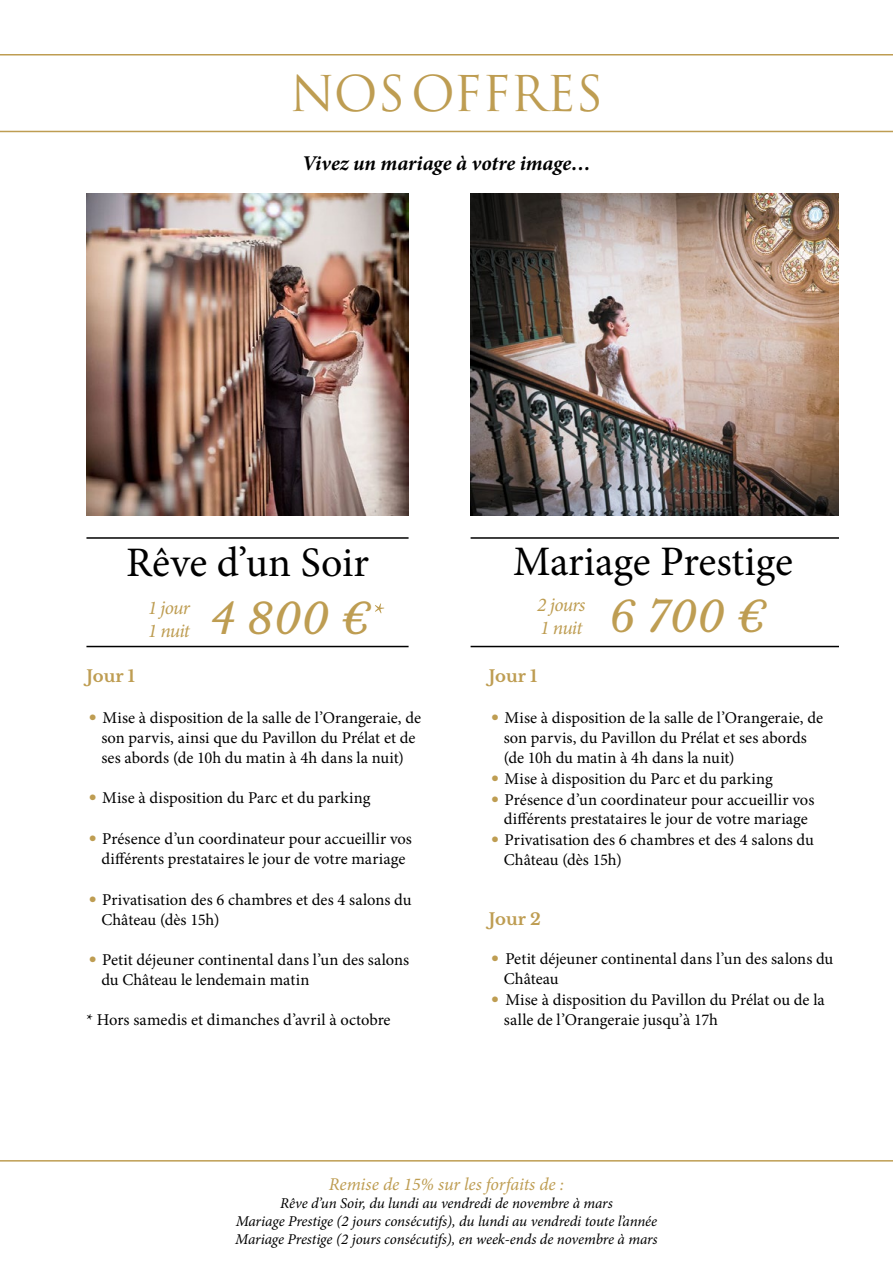
<style>
.page{position:relative;width:893px;height:1263px;background:#fff}
.page>*{position:absolute;margin:0;border:0;box-sizing:border-box;transform-origin:0 0}
.t1{font:48px "Trajan Pro";color:#be9d52}
.t2{font:42px "Minion Pro";letter-spacing:-.005em;color:#000}
.t3{font:italic 42px "Libre Baskerville";color:#be9d52}
.t4{font:italic 700 21px "Minion Pro";letter-spacing:-.005em;color:#000}
.t5{font:italic 19.5px/23.4px "Minion Pro";letter-spacing:-.045em;color:#be9d52}
.t6{font:italic 18px "Minion Pro";letter-spacing:-.005em;color:#be9d52}
.t7{font:16.5px/19.8px "Minion Pro";color:#000}
.t8{font:700 16.5px "Libre Baskerville";color:#be9d52}
.t9{font:italic 15px/18px "Minion Pro";letter-spacing:-.01em;color:#000;text-align:center}
.s1{font-family:"Snell Roundhand";color:#be9d52}
</style>
<div class="page">
<hr style="left:0;top:54px;width:893px;height:2px;background:#be9d52">
<hr style="left:0;top:131px;width:893px;height:1px;background:#be9d52">
<img style="left:471px;top:194px;width:368px;height:322px">
<hr style="left:471px;top:537px;width:368px;height:2px;background:#000">
<hr style="left:471px;top:646px;width:368px;height:1px;background:#000">
<img style="left:86px;top:194px;width:323px;height:322px">
<hr style="left:86px;top:537px;width:323px;height:2px;background:#000">
<hr style="left:86px;top:646px;width:323px;height:1px;background:#000">
<hr style="left:0;top:1160px;width:893px;height:1px;background:#be9d52">
<svg style="left:375px;top:603px;width:9px;height:10px"></svg>
<h1 class="t1" style="left:290px;top:63px;width:315px">NOS OFFRES</h1>
<p class="t4" style="left:302px;top:148px;width:290px">Vivez un mariage à votre image…</p>
<h2 class="t2" style="left:126px;top:534px;width:244px">Rêve d’un Soir</h2>
<h2 class="t3" style="left:212px;top:593px;width:161px">4 800 €</h2>
<p class="t8" style="left:86px;top:666px;width:50px">Jour 1</p>
<p class="t7" style="left:86px;top:708px;width:336px;text-align:center"><span class="s1">•</span> Mise à disposition de la salle de l’Orangeraie, de son parvis, ainsi que du Pavillon du Prélat et de ses abords (de 10h du matin à 4h dans la nuit)</p>
<p class="t7" style="left:86px;top:788px;width:286px"><span class="s1">•</span> Mise à disposition du Parc et du parking</p>
<p class="t7" style="left:86px;top:829px;width:327px;text-align:center"><span class="s1">•</span> Présence d’un coordinateur pour accueillir vos différents prestataires le jour de votre mariage</p>
<p class="t7" style="left:101px;top:890px;width:311px;text-indent:-15px"><span class="s1">•</span> Privatisation des 6 chambres et des 4 salons du<br>Château (dès 15h)</p>
<p class="t7" style="left:101px;top:950px;width:309px;text-indent:-15px"><span class="s1">•</span> Petit déjeuner continental dans l’un des salons du Château le lendemain matin</p>
<p class="t7" style="left:86px;top:1010px;width:306px">* Hors samedis et dimanches d’avril à octobre</p>
<p class="t5" style="left:148px;top:595px;width:44px">1 jour<br>1 nuit</p>
<h2 class="t2" style="left:513px;top:533px;width:281px">Mariage Prestige</h2>
<h2 class="t3" style="left:610px;top:591px;width:158px">6 700 €</h2>
<p class="t8" style="left:489px;top:666px;width:50px">Jour 1</p>
<p class="t7" style="left:504px;top:708px;width:321px;text-indent:-15px"><span class="s1">•</span> Mise à disposition de la salle de l’Orangeraie, de son parvis, du Pavillon du Prélat et ses abords (de 10h du matin à 4h dans la nuit)</p>
<p class="t7" style="left:489px;top:768px;width:286px"><span class="s1">•</span> Mise à disposition du Parc et du parking</p>
<p class="t7" style="left:489px;top:789px;width:327px;text-align:center"><span class="s1">•</span> Présence d’un coordinateur pour accueillir vos différents prestataires le jour de votre mariage</p>
<p class="t7" style="left:504px;top:830px;width:311px;text-indent:-15px"><span class="s1">•</span> Privatisation des 6 chambres et des 4 salons du<br>Château (dès 15h)</p>
<p class="t5" style="left:537px;top:593px;width:50px">2 jours<br>1 nuit</p>
<p class="t8" style="left:489px;top:908px;width:54px">Jour 2</p>
<p class="t7" style="left:504px;top:949px;width:331px;text-indent:-15px"><span class="s1">•</span> Petit déjeuner continental dans l’un des salons du<br>Château</p>
<p class="t7" style="left:504px;top:990px;width:322px;text-indent:-15px"><span class="s1">•</span> Mise à disposition du Pavillon du Prélat ou de la salle de l’Orangeraie jusqu’à 17h</p>
<p class="t6" style="left:329px;top:1172px;width:237px">Remise de 15% sur les forfaits de :</p>
<p class="t9" style="left:235px;top:1194px;width:424px">Rêve d’un Soir, du lundi au vendredi de novembre à mars<br>Mariage Prestige (2 jours consécutifs), du lundi au vendredi toute l’année<br>Mariage Prestige (2 jours consécutifs), en week-ends de novembre à mars</p>
</div>
